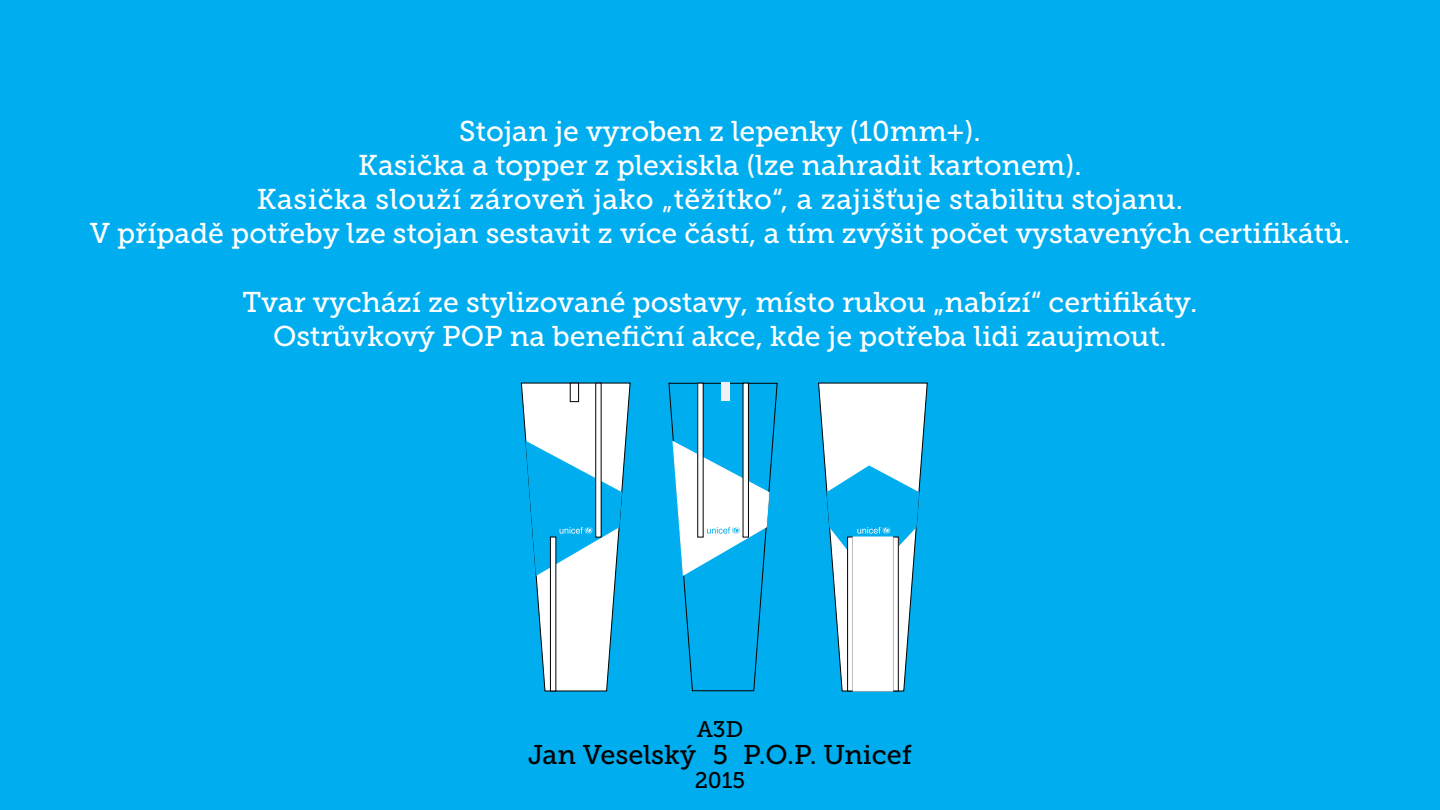
<style>
.page{position:relative;width:1440px;height:810px;background:#00aeef}
.page>*{position:absolute;margin:0;border:0;box-sizing:border-box;transform-origin:0 0}
.t1{font:28.5px/34.2px "Museo Slab 500";color:#fff;text-align:center}
.t2{font:27px "Museo Slab 500";color:#000}
.t3{font:22.5px "Museo Slab 500";color:#000}
</style>
<div class="page">
<svg style="left:521px;top:383px;width:109px;height:308px"></svg>
<svg style="left:669px;top:383px;width:108px;height:308px"></svg>
<div style="left:743px;top:383px;width:5px;height:154px;background:#fff"></div>
<div style="left:698px;top:383px;width:5px;height:154px;background:#fff"></div>
<svg style="left:819px;top:383px;width:108px;height:308px"></svg>
<div style="left:893px;top:537px;width:5px;height:154px;background:#fff"></div>
<div style="left:848px;top:537px;width:5px;height:154px;background:#fff"></div>
<div style="left:853px;top:537px;width:40px;height:154px;background:#fff"></div>
<div style="left:721px;top:382px;width:8px;height:19px;background:#f1f1f2"></div>
<div style="left:570px;top:383px;width:9px;height:19px;background:#fff"></div>
<div style="left:570px;top:383px;width:9px;height:19px;border:1px solid #000"></div>
<p class="t1" style="left:90px;top:114px;width:1262px">Stojan je vyroben z lepenky (10mm+).<br>Kasička a topper z plexiskla (lze nahradit kartonem).<br>Kasička slouží zároveň jako „těžítko“, a zajišťuje stabilitu stojanu.<br>V případě potřeby lze stojan sestavit z více částí, a tím zvýšit počet vystavených certifikátů.</p>
<p class="t1" style="left:242px;top:285px;width:957px">Tvar vychází ze stylizované postavy, místo rukou „nabízí“ certifikáty.<br>Ostrůvkový POP na benefiční akce, kde je potřeba lidi zaujmout.</p>
<p class="t3" style="left:697px;top:716px;width:48px">A3D</p>
<p class="t2" style="left:713px;top:740px;width:17px">5</p>
<p class="t2" style="left:528px;top:740px;width:170px">Jan Veselský</p>
<p class="t2" style="left:743px;top:740px;width:170px">P.O.P. Unicef</p>
<p class="t3" style="left:695px;top:768px;width:52px">2015</p>
</div>
